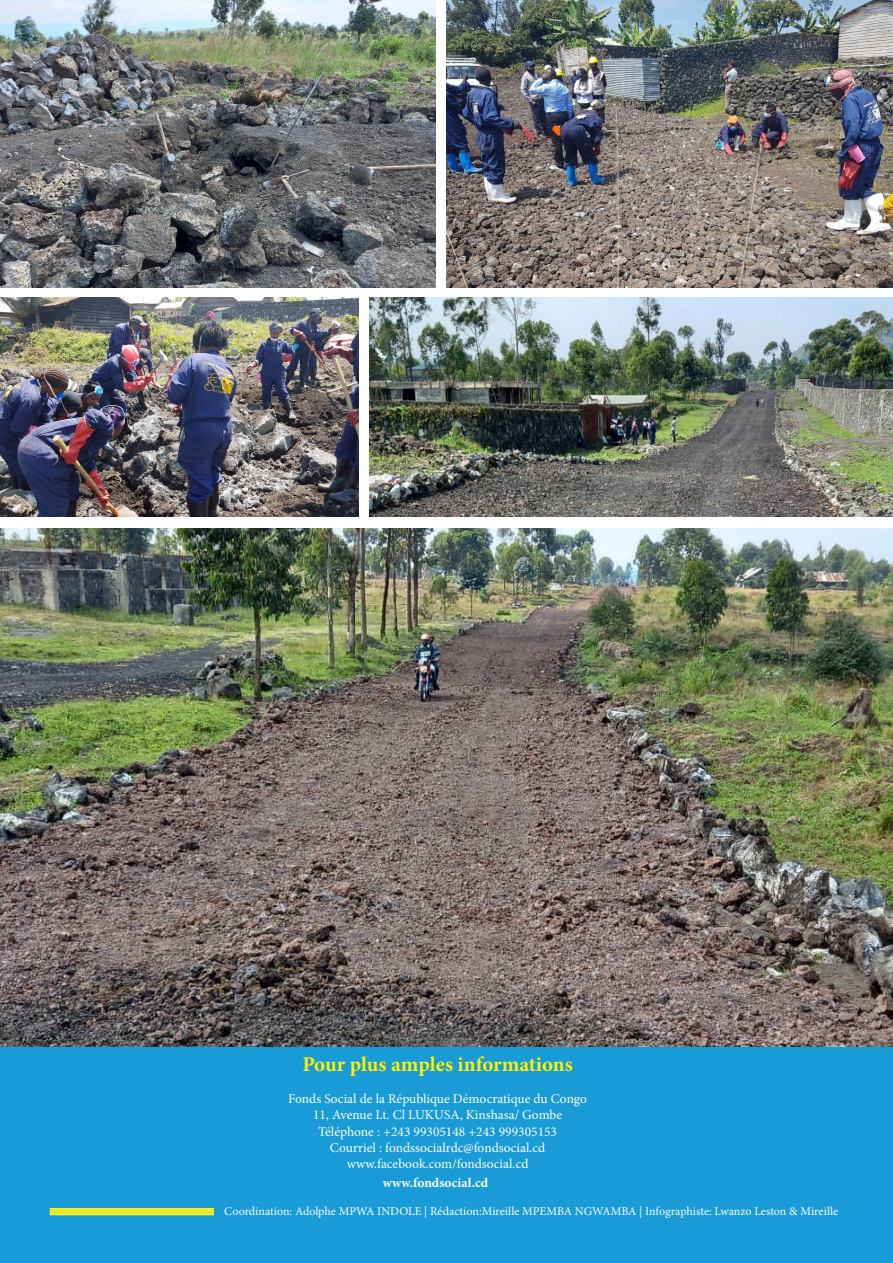
<style>
.page{position:relative;width:893px;height:1263px;background:#fff}
.page>*{position:absolute;margin:0;border:0;box-sizing:border-box;transform-origin:0 0}
.t1{font:700 21px "Minion Pro";letter-spacing:-.005em;color:#fff101}
.t2{font:13.5px/16.2px "Minion Pro";color:#fff;text-align:center}
.t3{font:700 13.5px "Minion Pro";letter-spacing:.005em;color:#fff}
.t4{font:12px "Minion Pro";color:#fff}
</style>
<div class="page">
<div style="left:0;top:1046px;width:893px;height:217px;background:#189bd7"></div>
<div style="left:50px;top:1208px;width:164px;height:7px;background:#e9e72c;border:2px solid #f4ed33"></div>
<img style="left:0;top:529px;width:893px;height:517px">
<img style="left:0;top:0;width:435px;height:287px">
<img style="left:446px;top:1px;width:447px;height:286px">
<img style="left:0;top:298px;width:359px;height:219px">
<img style="left:370px;top:298px;width:522px;height:219px">
<h1 class="t1" style="left:302px;top:1049px;width:272px">Pour plus amples informations</h1>
<p class="t2" style="left:288px;top:1091px;width:300px">Fonds Social de la République Démocratique du Congo 11, Avenue Lt. Cl LUKUSA, Kinshasa/ Gombe Téléphone : +243 99305148 +243 999305153<br>Courriel : fondssocialrdc@fondsocial.cd www.facebook.com/fondsocial.cd</p>
<p class="t4" style="left:224px;top:1203px;width:615px">Coordination: Adolphe MPWA INDOLE | Rédaction:Mireille MPEMBA NGWAMBA | Infographiste: Lwanzo Leston &amp; Mireille</p>
<p class="t3" style="left:383px;top:1173px;width:107px">www.fondsocial.cd</p>
</div>
